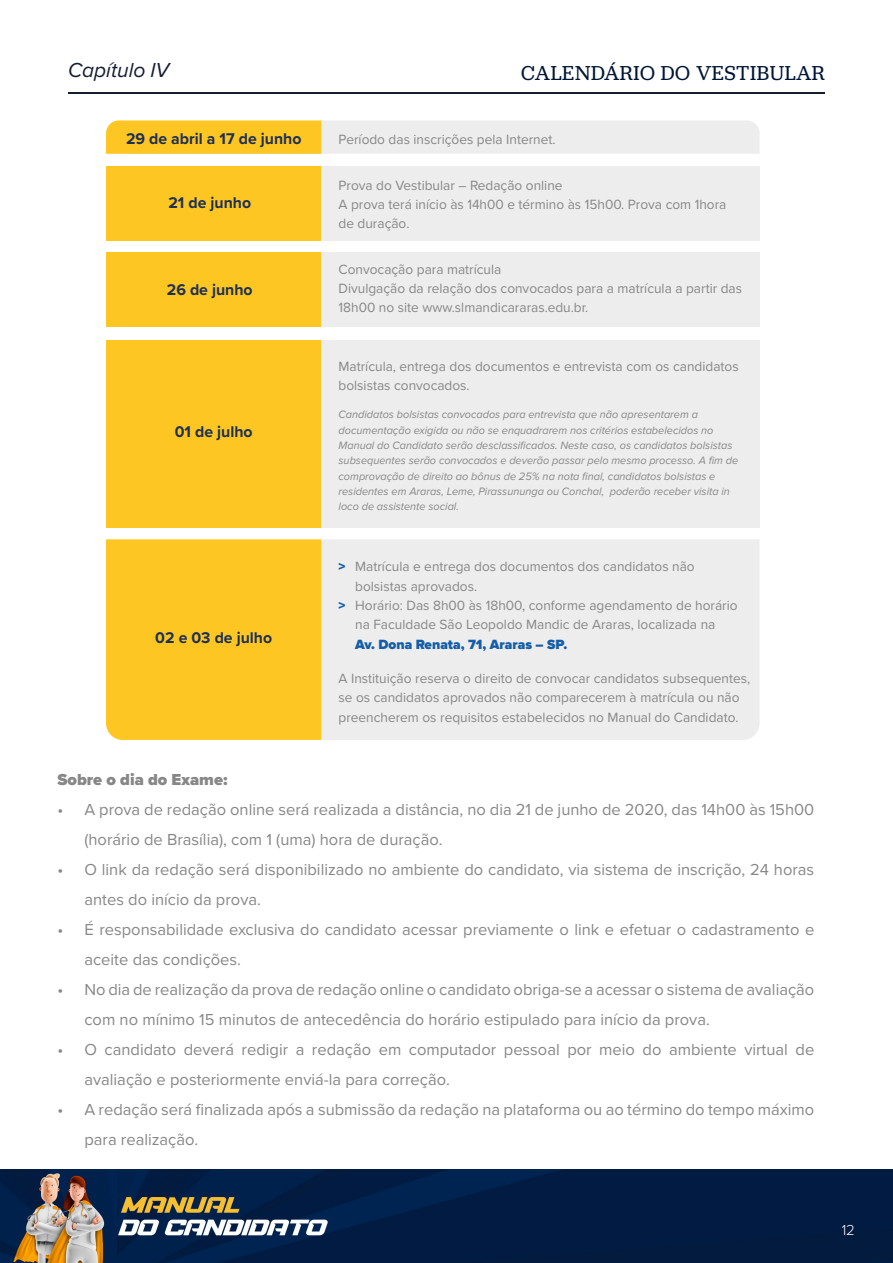
<style>
.page{position:relative;width:893px;height:1263px;background:#fff}
.page>*{position:absolute;margin:0;border:0;box-sizing:border-box;transform-origin:0 0}
.t1{font:21px "Jubilat";letter-spacing:.025em;color:#001736}
.t2{font:italic 21px "Proxima Nova";color:#151d33}
.t3{font:16.5px/30px "Proxima Nova";color:#878787}
.t4{font:900 16.5px "Proxima Nova";color:#878787}
.t5{font:700 16.05px "Proxima Nova";color:#1e3053}
.t6{font:700 16.05px "Proxima Nova";color:#1e2f53}
.t7{font:300 15px "Proxima Nova";color:#fff}
.t8{font:13.95px/19.5px "Proxima Nova";color:#878787}
.t9{font:900 13.95px "Proxima Nova";color:#145da8}
.t10{font:italic 11.1px/15.3px "Proxima Nova";color:#878787}
</style>
<div class="page">
<img style="left:0;top:1169px;width:893px;height:93px">
<hr style="left:68px;top:92px;width:757px;height:1px;background:#151d33">
<svg style="left:106px;top:120px;width:654px;height:34px;background:#f2e0ac"></svg>
<div style="left:106px;top:166px;width:215px;height:74px;background:#fdc622"></div>
<div style="left:321px;top:166px;width:439px;height:74px;background:#ededed"></div>
<div style="left:106px;top:340px;width:215px;height:187px;background:#fdc622"></div>
<div style="left:321px;top:340px;width:439px;height:187px;background:#ededed"></div>
<div style="left:106px;top:539px;width:215px;height:201px;background:#fdc622"></div>
<div style="left:321px;top:539px;width:439px;height:201px;background:#ededed"></div>
<div style="left:106px;top:252px;width:215px;height:75px;background:#fdc622"></div>
<div style="left:321px;top:252px;width:439px;height:75px;background:#ededed"></div>
<p class="t2" style="left:68px;top:55px;width:103px">Capítulo IV</p>
<p class="t1" style="left:521px;top:60px;width:305px">CALENDÁRIO DO VESTIBULAR</p>
<p class="t5" style="left:126px;top:127px;width:177px">29 de abril a 17 de junho</p>
<p class="t8" style="left:339px;top:129px;width:218px">Período das inscrições pela Internet.</p>
<p class="t5" style="left:168px;top:191px;width:84px">21 de junho</p>
<p class="t5" style="left:167px;top:277px;width:87px">26 de junho</p>
<p class="t5" style="left:175px;top:420px;width:79px">01 de julho</p>
<p class="t6" style="left:155px;top:626px;width:118px">02 e 03 de julho</p>
<p class="t8" style="left:339px;top:175px;width:389px">Prova do Vestibular – Redação online<br>A prova terá início às 14h00 e término às 15h00. Prova com 1hora de duração.</p>
<p class="t8" style="left:339px;top:258px;width:405px">Convocação para matrícula<br>Divulgação da relação dos convocados para a matrícula a partir das<br>18h00 no site www.slmandicararas.edu.br.</p>
<p class="t8" style="left:339px;top:355px;width:402px">Matrícula, entrega dos documentos e entrevista com os candidatos bolsistas convocados.</p>
<p class="t10" style="left:339px;top:407px;width:401px">Candidatos bolsistas convocados para entrevista que não apresentarem a documentação exigida ou não se enquadrarem nos critérios estabelecidos no Manual do Candidato serão desclassificados. Neste caso, os candidatos bolsistas subsequentes serão convocados e deverão passar pelo mesmo processo. A fim de comprovação de direito ao bônus de 25% na nota final, candidatos bolsistas e residentes em Araras, Leme, Pirassununga ou Conchal, poderão receber visita in loco de assistente social.</p>
<p class="t9" style="left:339px;top:556px;width:8px">&gt;</p>
<p class="t9" style="left:339px;top:595px;width:8px">&gt;</p>
<p class="t8" style="left:355px;top:556px;width:384px">Matrícula e entrega dos documentos dos candidatos não bolsistas aprovados.<br>Horário: Das 8h00 às 18h00, conforme agendamento de horário na Faculdade São Leopoldo Mandic de Araras, localizada na</p>
<p class="t9" style="left:355px;top:634px;width:214px">Av. Dona Renata, 71, Araras – SP.</p>
<p class="t8" style="left:339px;top:668px;width:413px">A Instituição reserva o direito de convocar candidatos subsequentes, se os candidatos aprovados não comparecerem à matrícula ou não preencherem os requisitos estabelecidos no Manual do Candidato.</p>
<p class="t4" style="left:57px;top:767px;width:172px">Sobre o dia do Exame:</p>
<p class="t3" style="left:84px;top:794px;width:731px;text-indent:-27px">• A prova de redação online será realizada a distância, no dia 21 de junho de 2020, das 14h00 às 15h00 (horário de Brasília), com 1 (uma) hora de duração.</p>
<p class="t3" style="left:84px;top:854px;width:731px;text-indent:-27px">• O link da redação será disponibilizado no ambiente do candidato, via sistema de inscrição, 24 horas antes do início da prova.</p>
<p class="t3" style="left:84px;top:914px;width:731px;text-indent:-27px">• É responsabilidade exclusiva do candidato acessar previamente o link e efetuar o cadastramento e aceite das condições.</p>
<p class="t3" style="left:84px;top:974px;width:731px;text-indent:-27px">• No dia de realização da prova de redação online o candidato obriga-se a acessar o sistema de avaliação com no mínimo 15 minutos de antecedência do horário estipulado para início da prova.</p>
<p class="t3" style="left:84px;top:1034px;width:731px;text-indent:-27px">• O candidato deverá redigir a redação em computador pessoal por meio do ambiente virtual de avaliação e posteriormente enviá-la para correção.</p>
<p class="t3" style="left:84px;top:1094px;width:731px;text-indent:-27px">• A redação será finalizada após a submissão da redação na plataforma ou ao término do tempo máximo para realização.</p>
<p class="t7" style="left:842px;top:1219px;width:15px">12</p>
</div>
